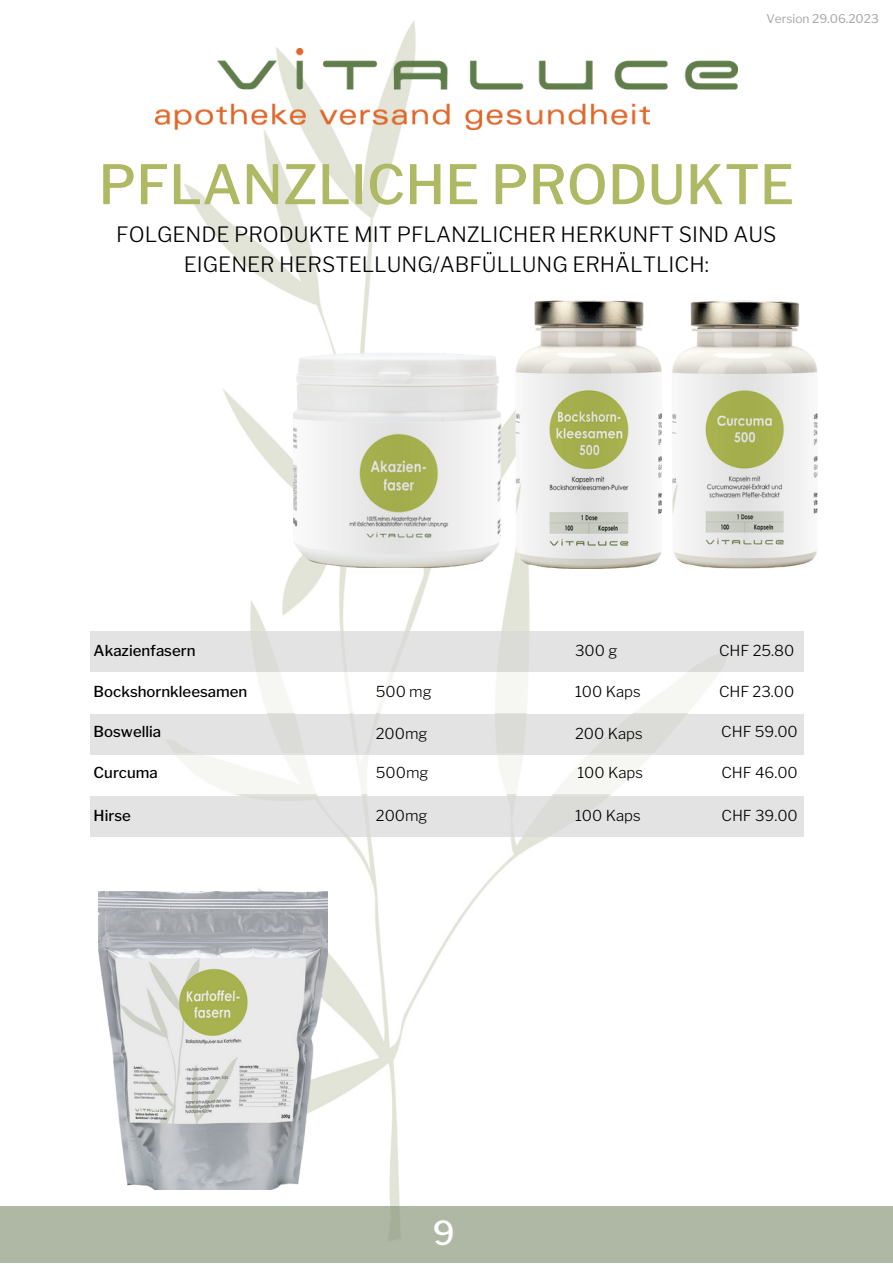
<style>
.page{position:relative;width:893px;height:1264px;background:#fff}
.page>*{position:absolute;margin:0;border:0;box-sizing:border-box;transform-origin:0 0}
.t1{font:500 54px "Libre Franklin";color:#afb863}
.t2{font:500 33px "Libre Franklin";color:#fff}
.t3{font:300 21px/29.2px "Libre Franklin";color:#000;text-align:center}
.t4{font:300 15px "Libre Franklin";color:#000}
.t5{font:500 15px "Libre Franklin";color:#000}
.t6{font:12px "Libre Franklin";color:#a6a6a6}
</style>
<div class="page">
<img style="left:165px;top:21px;width:562px;height:1184px">
<div style="left:0;top:1205px;width:892px;height:57px;background:#afb8a5"></div>
<img style="left:155px;top:49px;width:582px;height:81px">
<img style="left:293px;top:352px;width:210px;height:216px">
<img style="left:514px;top:301px;width:147px;height:267px">
<img style="left:98px;top:891px;width:230px;height:298px">
<div style="left:89px;top:753px;width:713px;height:41px;background:#fff"></div>
<div style="left:90px;top:672px;width:713px;height:41px;background:#fff"></div>
<div style="left:90px;top:713px;width:713px;height:41px;background:#e3e3e3"></div>
<div style="left:90px;top:631px;width:713px;height:41px;background:#e3e3e3"></div>
<div style="left:90px;top:796px;width:713px;height:41px;background:#e3e3e3"></div>
<img style="left:671px;top:301px;width:146px;height:267px">
<p class="t6" style="left:766px;top:12px;width:114px">Version 29.06.2023</p>
<p class="t1" style="left:98px;top:152px;width:697px">PFLANZLICHE PRODUKTE</p>
<p class="t3" style="left:116px;top:220px;width:661px">FOLGENDE PRODUKTE MIT PFLANZLICHER HERKUNFT SIND AUS<br>EIGENER HERSTELLUNG/ABFÜLLUNG ERHÄLTLICH:</p>
<p class="t5" style="left:94px;top:641px;width:103px">Akazienfasern</p>
<p class="t4" style="left:575px;top:641px;width:44px">300 g</p>
<p class="t5" style="left:94px;top:683px;width:155px">Bockshornkleesamen</p>
<p class="t4" style="left:376px;top:682px;width:57px">500 mg</p>
<p class="t4" style="left:575px;top:682px;width:67px">100 Kaps</p>
<p class="t5" style="left:94px;top:722px;width:69px">Boswellia</p>
<p class="t4" style="left:376px;top:724px;width:53px">200mg</p>
<p class="t4" style="left:575px;top:724px;width:69px">200 Kaps</p>
<p class="t4" style="left:721px;top:722px;width:78px">CHF 59.00</p>
<p class="t4" style="left:719px;top:641px;width:77px">CHF 25.80</p>
<p class="t4" style="left:719px;top:682px;width:77px">CHF 23.00</p>
<p class="t5" style="left:94px;top:764px;width:66px">Curcuma</p>
<p class="t4" style="left:376px;top:764px;width:54px">500mg</p>
<p class="t4" style="left:577px;top:764px;width:67px">100 Kaps</p>
<p class="t4" style="left:721px;top:764px;width:78px">CHF 46.00</p>
<p class="t5" style="left:94px;top:806px;width:39px">Hirse</p>
<p class="t4" style="left:376px;top:806px;width:53px">200mg</p>
<p class="t4" style="left:575px;top:806px;width:67px">100 Kaps</p>
<p class="t4" style="left:721px;top:806px;width:78px">CHF 39.00</p>
<p class="t2" style="left:433px;top:1212px;width:23px">9</p>
</div>
